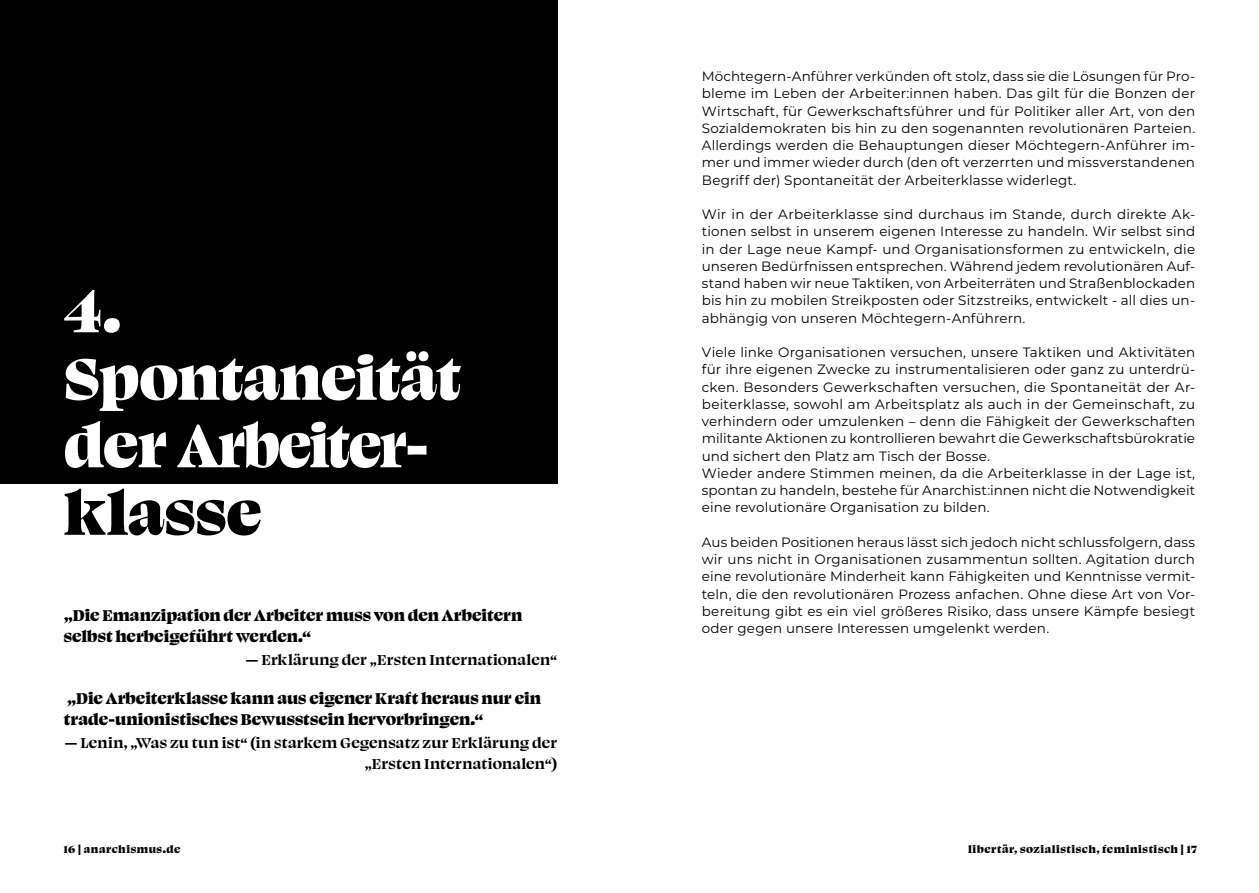
<style>
.page{position:relative;width:1259px;height:893px;background:#fff}
.page>*{position:absolute;margin:0;border:0;box-sizing:border-box;transform-origin:0 0}
.t1{font:900 67.5px/67.5px "Swear Display";letter-spacing:-.015em;color:#fff}
.t2{font:900 67.5px "Swear Display";color:#000}
.t3{font:900 18px/21px "Swear Display";color:#000}
.t4{font:700 16.5px/21px "Swear Display";letter-spacing:.01em;color:#000;text-align:right}
.t5{font:13.5px/17.2px "Montserrat";letter-spacing:.01em;color:#000;text-align:justify}
.t6{font:900 12px "Swear Display";letter-spacing:.045em;color:#000}
</style>
<div class="page">
<div style="left:0;top:0;width:557px;height:483px;background:#000"></div>
<h1 class="t1" style="left:64px;top:273px;width:399px">4.<br>Spontaneität der Arbeiter-</h1>
<h1 class="t2" style="left:64px;top:468px;width:199px">klasse</h1>
<h2 class="t3" style="left:64px;top:604px;width:460px">„Die Emanzipation der Arbeiter muss von den Arbeitern selbst herbeigeführt werden.“</h2>
<p class="t4" style="left:246px;top:648px;width:313px">— Erklärung der „Ersten Internationalen“</p>
<h2 class="t3" style="left:64px;top:687px;width:479px">„Die Arbeiterklasse kann aus eigener Kraft heraus nur ein trade-unionistisches Bewusstsein hervorbringen.“</h2>
<p class="t4" style="left:65px;top:731px;width:494px">— Lenin, „Was zu tun ist“ (in starkem Gegensatz zur Erklärung der „Ersten Internationalen“)</p>
<p class="t5" style="left:702px;top:67px;width:495px">Möchtegern-Anführer verkünden oft stolz, dass sie die Lösungen für Pro&shy;bleme im Leben der Arbeiter:innen haben. Das gilt für die Bonzen der Wirtschaft, für Gewerkschaftsführer und für Politiker aller Art, von den Sozialdemokraten bis hin zu den sogenannten revolutionären Parteien.<br>Allerdings werden die Behauptungen dieser Möchtegern-Anführer im&shy;mer und immer wieder durch (den oft verzerrten und missverstandenen Begriff der) Spontaneität der Arbeiterklasse widerlegt.</p>
<p class="t5" style="left:702px;top:205px;width:495px">Wir in der Arbeiterklasse sind durchaus im Stande, durch direkte Ak&shy;tionen selbst in unserem eigenen Interesse zu handeln. Wir selbst sind in der Lage neue Kampf- und Organisationsformen zu entwickeln, die unseren Bedürfnissen entsprechen. Während jedem revolutionären Auf&shy;stand haben wir neue Taktiken, von Arbeiterräten und Straßenblockaden bis hin zu mobilen Streikposten oder Sitzstreiks, entwickelt - all dies un&shy;abhängig von unseren Möchtegern-Anführern.</p>
<p class="t5" style="left:702px;top:343px;width:495px;text-align:left">Viele linke Organisationen versuchen, unsere Taktiken und Aktivitäten für ihre eigenen Zwecke zu instrumentalisieren oder ganz zu unterdrü&shy;cken. Besonders Gewerkschaften versuchen, die Spontaneität der Ar&shy;beiterklasse, sowohl am Arbeitsplatz als auch in der Gemeinschaft, zu verhindern oder umzulenken – denn die Fähigkeit der Gewerkschaften militante Aktionen zu kontrollieren bewahrt die Gewerkschaftsbürokratie und sichert den Platz am Tisch der Bosse.<br>Wieder andere Stimmen meinen, da die Arbeiterklasse in der Lage ist, spontan zu handeln, bestehe für Anarchist:innen nicht die Notwendigkeit eine revolutionäre Organisation zu bilden.</p>
<p class="t5" style="left:702px;top:533px;width:495px">Aus beiden Positionen heraus lässt sich jedoch nicht schlussfolgern, dass wir uns nicht in Organisationen zusammentun sollten. Agitation durch eine revolutionäre Minderheit kann Fähigkeiten und Kenntnisse vermit&shy;teln, die den revolutionären Prozess anfachen. Ohne diese Art von Vor&shy;bereitung gibt es ein viel größeres Risiko, dass unsere Kämpfe besiegt oder gegen unsere Interessen umgelenkt werden.</p>
<p class="t6" style="left:64px;top:841px;width:118px">16 | anarchismus.de</p>
<p class="t6" style="left:968px;top:841px;width:230px">libertär, sozialistisch, feministisch | 17</p>
</div>
